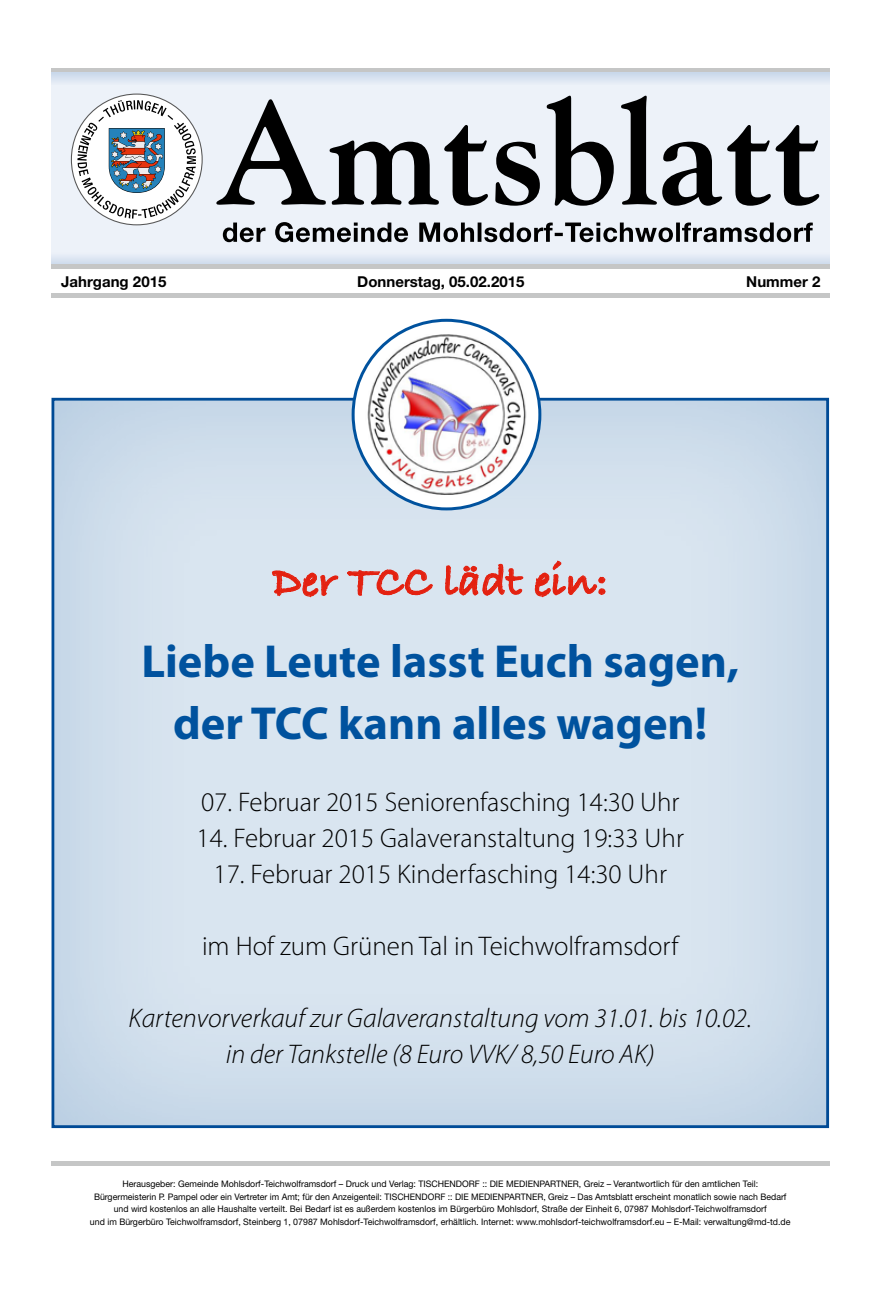
<style>
.page{position:relative;width:893px;height:1297px;background:#fff}
.page>*{position:absolute;margin:0;border:0;box-sizing:border-box;transform-origin:0 0}
.t1{font:700 46.5px/61.8px "Myriad Pro";color:#00529e;text-align:center}
.t2{font:45px "Bradley Hand ITCTT Bold";color:#e42110}
.t3{font:300 27px "Myriad Pro";color:#000}
.t4{font:italic 300 27px/36px "Myriad Pro";color:#000;text-align:center}
.t5{font:700 15px "Helvetica Neue LT Std";color:#000}
.t6{font:9px/12.8px "Helvetica Neue LT Std";color:#000;text-align:center}
</style>
<div class="page">
<div style="left:51px;top:72px;width:778px;height:194px;background:#edf2f9"></div>
<svg style="left:216px;top:96px;width:603px;height:110px"></svg>
<hr style="left:51px;top:68px;width:778px;height:4px;background:#c5c6c6">
<div style="left:51px;top:293px;width:778px;height:5px;background:#c5c6c6"></div>
<svg style="left:51px;top:72px;width:778px;height:10px;fill:#d4e0ef"></svg>
<svg style="left:51px;top:257px;width:778px;height:8px;fill:#d6e1ef"></svg>
<svg style="left:71px;top:94px;width:131px;height:131px"></svg>
<svg style="left:223px;top:222px;width:590px;height:20px"></svg>
<hr style="left:51px;top:265px;width:778px;height:4px;background:#c5c6c6">
<hr style="left:51px;top:1161px;width:778px;height:4px;background:#c5c6c6">
<svg style="left:77px;top:100px;width:119px;height:119px"></svg>
<div style="left:51px;top:396px;width:780px;height:734px;background:#00529e;opacity:.2"></div>
<svg style="left:271px;top:570px;width:68px;height:28px;background:#dbbabf"></svg>
<svg style="left:347px;top:565px;width:87px;height:31px;background:#dac2c9"></svg>
<svg style="left:444px;top:563px;width:80px;height:58px;background:#dacad2"></svg>
<svg style="left:534px;top:523px;width:95px;height:75px;background:#d9d8e2"></svg>
<svg style="left:353px;top:320px;width:187px;height:189px"></svg>
<img style="left:363px;top:332px;width:172px;height:163px">
<h3 class="t5" style="left:61px;top:272px;width:107px">Jahrgang 2015</h3>
<h3 class="t5" style="left:357px;top:272px;width:169px">Donnerstag, 05.02.2015</h3>
<h3 class="t5" style="left:746px;top:272px;width:76px">Nummer 2</h3>
<h2 class="t2" style="left:273px;top:547px;width:337px">Der TCC lädt ein:</h2>
<h1 class="t1" style="left:141px;top:629px;width:599px">Liebe Leute lasst Euch sagen, der TCC kann alles wagen!</h1>
<h3 class="t3" style="left:201px;top:785px;width:480px">07. Februar 2015 Seniorenfasching 14:30 Uhr</h3>
<h3 class="t3" style="left:197px;top:821px;width:489px">14. Februar 2015 Galaveranstaltung 19:33 Uhr</h3>
<h3 class="t3" style="left:214px;top:857px;width:455px">17. Februar 2015 Kinderfasching 14:30 Uhr</h3>
<h3 class="t3" style="left:202px;top:929px;width:478px">im Hof zum Grünen Tal in Teichwolframsdorf</h3>
<h3 class="t4" style="left:129px;top:999px;width:625px">Kartenvorverkauf zur Galaveranstaltung vom 31.01. bis 10.02. in der Tankstelle (8 Euro VVK/ 8,50 Euro AK)</h3>
<p class="t6" style="left:90px;top:1177px;width:702px">Herausgeber: Gemeinde Mohlsdorf-Teichwolframsdorf – Druck und Verlag: TISCHENDORF :: DIE MEDIENPARTNER, Greiz – Verantwortlich für den amtlichen Teil:<br>Bürgermeisterin P. Pampel oder ein Vertreter im Amt; für den Anzeigenteil: TISCHENDORF :: DIE MEDIENPARTNER, Greiz – Das Amtsblatt erscheint monatlich sowie nach Bedarf und wird kostenlos an alle Haushalte verteilt. Bei Bedarf ist es außerdem kostenlos im Bürgerbüro Mohlsdorf, Straße der Einheit 6, 07987 Mohlsdorf-Teichwolframsdorf<br>und im Bürgerbüro Teichwolframsdorf, Steinberg 1, 07987 Mohlsdorf-Teichwolframsdorf, erhältlich. Internet: www.mohlsdorf-teichwolframsdorf.eu – E-Mail: verwaltung@md-td.de</p>
</div>
